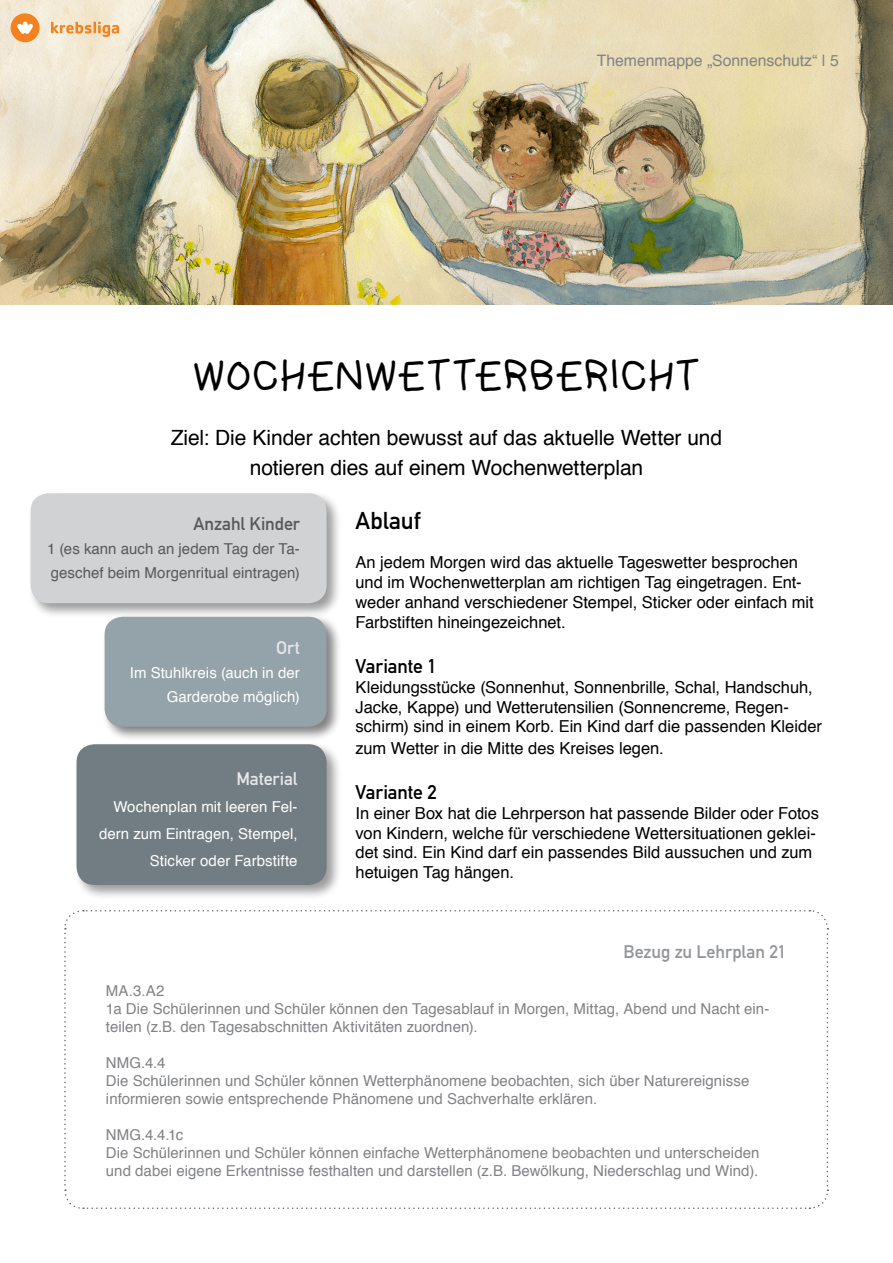
<style>
.page{position:relative;width:893px;height:1263px;background:#fff}
.page>*{position:absolute;margin:0;border:0;box-sizing:border-box;transform-origin:0 0}
.t1{font:45px "kindergarten";letter-spacing:-.005em;color:#000}
.t2{font:700 24px "DIN Alternate";letter-spacing:-.005em;color:#000}
.t3{font:21px/30px "Helvetica";letter-spacing:-.005em;color:#000;text-align:center}
.t4{font:700 19.5px "DIN Alternate";letter-spacing:-.01em;color:#000}
.t5{font:700 18px "DIN Alternate";letter-spacing:-.005em;color:#939598}
.t6{font:700 18px "DIN Alternate";letter-spacing:-.005em;color:#57585a}
.t7{font:700 18px "DIN Alternate";letter-spacing:-.005em;color:#e6e7e9}
.t8{font:16.5px/19.8px "Helvetica";color:#000}
.t9{font:15.75px "Helvetica";color:#808285}
.t10{font:15px/18px "Helvetica";letter-spacing:.005em;color:#808285}
.t11{font:15px/27px "Helvetica";letter-spacing:.005em;color:#fff;text-align:right}
.t12{font:15px/24px "Helvetica";color:#57585a}
</style>
<div class="page">
<img style="left:0;top:0;width:893px;height:304px">
<div style="left:28px;top:490px;width:314px;height:128px;background:#000;opacity:.4"></div>
<div style="left:31px;top:493px;width:296px;height:110px;background:#d1d2d4;border-radius:18px"></div>
<div style="left:74px;top:741px;width:268px;height:159px;background:#000;opacity:.4"></div>
<div style="left:77px;top:744px;width:250px;height:141px;background:#717d83;border-radius:18px"></div>
<div style="left:102px;top:614px;width:240px;height:128px;background:#000;opacity:.5"></div>
<div style="left:105px;top:617px;width:222px;height:110px;background:#94a2aa;border-radius:18px"></div>
<svg style="left:64px;top:910px;width:765px;height:299px"></svg>
<div style="left:11px;top:13px;width:29px;height:29px;background:#f58220;border-radius:50%"></div>
<svg style="left:17px;top:22px;width:16px;height:12px"></svg>
<svg style="left:51px;top:22px;width:68px;height:15px"></svg>
<p class="t9" style="left:597px;top:48px;width:244px">Themenmappe „Sonnenschutz“ | 5</p>
<p class="t1" style="left:192px;top:357px;width:510px">WOCHENWETTERBERICHT</p>
<p class="t3" style="left:171px;top:423px;width:553px">Ziel: Die Kinder achten bewusst auf das aktuelle Wetter und notieren dies auf einem Wochenwetterplan</p>
<p class="t6" style="left:193px;top:510px;width:108px">Anzahl Kinder</p>
<p class="t12" style="left:47px;top:537px;width:254px">1 (es kann auch an jedem Tag der Ta&shy;geschef beim Morgenritual eintragen)</p>
<p class="t2" style="left:355px;top:502px;width:66px">Ablauf</p>
<p class="t8" style="left:355px;top:553px;width:460px">An jedem Morgen wird das aktuelle Tageswetter besprochen und im Wochenwetterplan am richtigen Tag eingetragen. Ent&shy;weder anhand verschiedener Stempel, Sticker oder einfach mit Farbstiften hineingezeichnet.</p>
<p class="t4" style="left:355px;top:651px;width:83px">Variante 1</p>
<p class="t8" style="left:355px;top:677px;width:468px">Kleidungsstücke (Sonnenhut, Sonnenbrille, Schal, Handschuh,<br>Jacke, Kappe) und Wetterutensilien (Sonnencreme, Regen&shy;schirm) sind in einem Korb. Ein Kind darf die passenden Kleider</p>
<p class="t8" style="left:355px;top:739px;width:310px">zum Wetter in die Mitte des Kreises legen.</p>
<p class="t4" style="left:355px;top:777px;width:83px">Variante 2</p>
<p class="t8" style="left:355px;top:803px;width:465px">In einer Box hat die Lehrperson hat passende Bilder oder Fotos von Kindern, welche für verschiedene Wettersituationen geklei&shy;det sind. Ein Kind darf ein passendes Bild aussuchen und zum hetuigen Tag hängen.</p>
<p class="t7" style="left:276px;top:634px;width:25px">Ort</p>
<p class="t11" style="left:130px;top:661px;width:172px;line-height:24px">Im Stuhlkreis (auch in der<br>Garderobe möglich)</p>
<p class="t7" style="left:236px;top:765px;width:63px">Material</p>
<p class="t11" style="left:99px;top:794px;width:200px">Wochenplan mit leeren Fel&shy;dern zum Eintragen, Stempel,<br>Sticker oder Farbstifte</p>
<p class="t5" style="left:624px;top:938px;width:164px">Bezug zu Lehrplan 21</p>
<p class="t10" style="left:106px;top:982px;width:60px">MA.3.A2</p>
<p class="t10" style="left:106px;top:1000px;width:665px">1a Die Schülerinnen und Schüler können den Tagesablauf in Morgen, Mittag, Abend und Nacht ein&shy;teilen (z.B. den Tagesabschnitten Aktivitäten zuordnen).</p>
<p class="t10" style="left:106px;top:1054px;width:61px">NMG.4.4</p>
<p class="t10" style="left:106px;top:1072px;width:645px">Die Schülerinnen und Schüler können Wetterphänomene beobachten, sich über Naturereignisse informieren sowie entsprechende Phänomene und Sachverhalte erklären.</p>
<p class="t10" style="left:106px;top:1126px;width:79px">NMG.4.4.1c</p>
<p class="t10" style="left:106px;top:1144px;width:655px">Die Schülerinnen und Schüler können einfache Wetterphänomene beobachten und unterscheiden und dabei eigene Erkentnisse festhalten und darstellen (z.B. Bewölkung, Niederschlag und Wind).</p>
</div>
